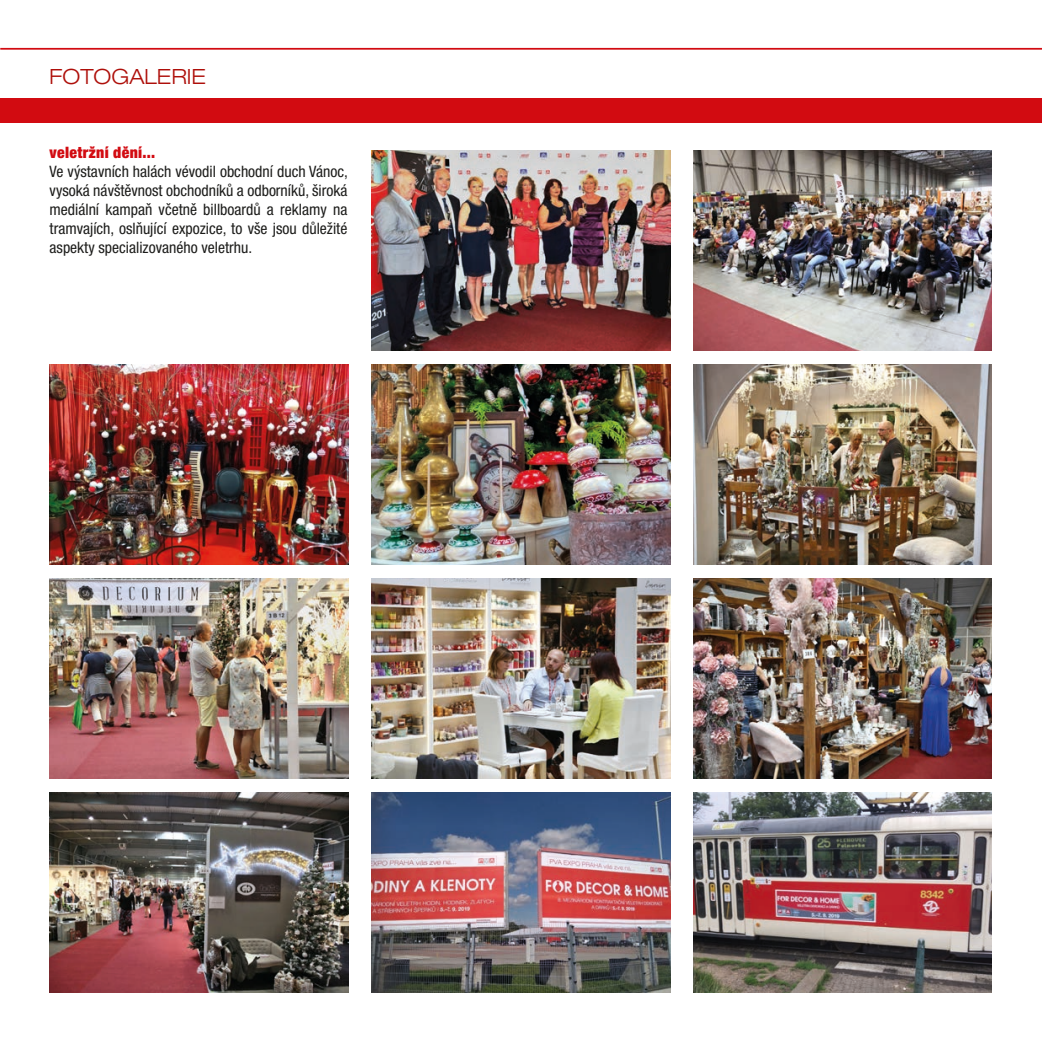
<style>
.page{position:relative;width:1042px;height:1042px;background:#fff}
.page>*{position:absolute;margin:0;border:0;box-sizing:border-box;transform-origin:0 0}
.t1{font:300 expanded 21px "Helvetica Neue LT Pro";color:#ae0f0a}
.t2{font:condensed 15.75px/18.9px "Helvetica Neue LT Pro";color:#1d1d1b;text-align:justify}
.t3{font:900 condensed 15.75px "Helvetica Neue LT Pro";letter-spacing:.02em;color:#d20b11}
</style>
<div class="page">
<hr style="left:0;top:48px;width:1042px;height:2px;background:#d20b11">
<div style="left:0;top:98px;width:1042px;height:25px;background:#d20b11"></div>
<img style="left:693px;top:793px;width:299px;height:200px">
<img style="left:50px;top:793px;width:298px;height:200px">
<img style="left:50px;top:579px;width:298px;height:199px">
<img style="left:50px;top:365px;width:298px;height:199px">
<img style="left:693px;top:365px;width:299px;height:199px">
<img style="left:693px;top:579px;width:299px;height:199px">
<img style="left:371px;top:793px;width:299px;height:200px">
<img style="left:371px;top:579px;width:299px;height:199px">
<img style="left:371px;top:365px;width:299px;height:199px">
<img style="left:371px;top:150px;width:299px;height:200px">
<img style="left:693px;top:150px;width:299px;height:200px">
<h1 class="t1" style="left:50px;top:63px;width:158px">FOTOGALERIE</h1>
<p class="t3" style="left:50px;top:143px;width:107px">veletržní dění...</p>
<p class="t2" style="left:50px;top:162px;width:300px">Ve výstavních halách vévodil obchodní duch Vánoc, vysoká návštěvnost obchodníků a odborníků, široká mediální kampaň včetně billboardů a reklamy na tramvajích, oslňující expozice, to vše jsou důležité aspekty specializovaného veletrhu.</p>
</div>
